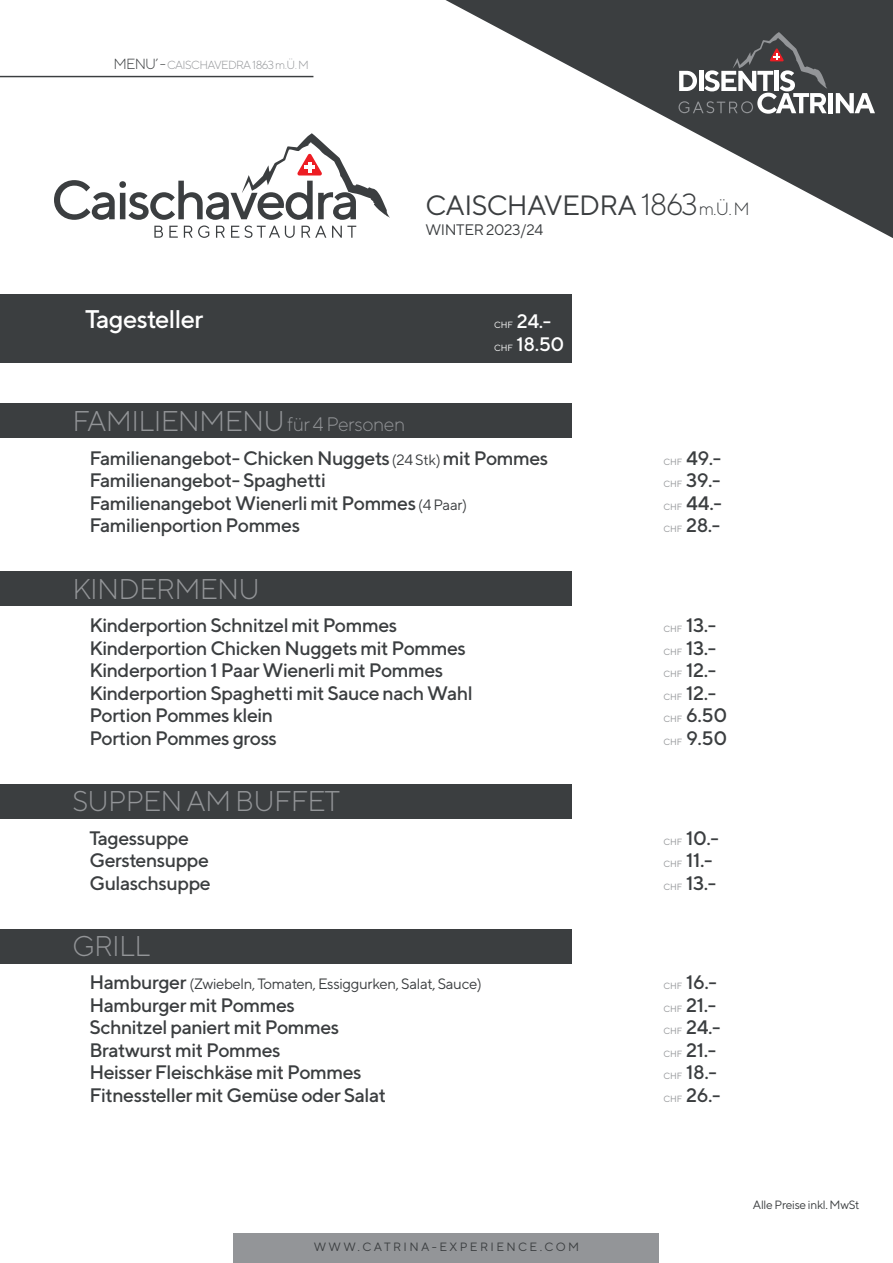
<style>
.page{position:relative;width:893px;height:1263px;background:#fff}
.page>*{position:absolute;margin:0;border:0;box-sizing:border-box;transform-origin:0 0}
.t1{font:300 28.5px "TT Norms";letter-spacing:-.025em;color:#939598}
.t2{font:27.9px "TT Norms";letter-spacing:-.025em;color:#3b3e40}
.t3{font:500 25.5px "TT Norms";letter-spacing:-.025em;color:#fff}
.t4{font:500 19.5px "TT Norms";letter-spacing:-.025em;color:#3b3e40}
.t5{font:500 19.5px/22.5px "TT Norms";color:#fff}
.t6{font:15.15px "TT Norms";letter-spacing:-.025em;color:#3b3e40}
.t7{font:15px "TT Norms";letter-spacing:-.025em;color:#3b3e40}
.t8{font:12px "TT Norms";letter-spacing:.2em;color:#3b3e40}
.t9{font:12px "TT Norms";letter-spacing:-.025em;color:#3b3e40}
.t10{font:300 11.7px "TT Norms";letter-spacing:-.05em;color:#939598}
.s1{font-size:14.7px;color:#3b3e40}
.s2{font-weight:300;font-size:30.45px}
.s3{font-weight:300;font-size:17.7px}
.s4{font-weight:400;font-size:9px}
.s5{font-size:19.5px}
.s6{font-weight:400;font-size:15px}
.s7{font-weight:400;font-size:9px;color:#939598}
.s8{font-weight:500;font-size:19.5px}
</style>
<div class="page">
<svg style="left:54px;top:133px;width:336px;height:105px"></svg>
<div style="left:0;top:404px;width:572px;height:34px;background:#3b3e40"></div>
<div style="left:0;top:294px;width:572px;height:68px;background:#3b3e40"></div>
<div style="left:0;top:572px;width:572px;height:34px;background:#3b3e40"></div>
<div style="left:0;top:784px;width:572px;height:34px;background:#3b3e40"></div>
<div style="left:0;top:929px;width:572px;height:34px;background:#3b3e40"></div>
<svg style="left:445px;top:0;width:448px;height:238px"></svg>
<div style="left:828px;top:93px;width:5px;height:20px;background:#fff"></div>
<svg style="left:836px;top:93px;width:39px;height:20px"></svg>
<svg style="left:678px;top:32px;width:149px;height:82px;background:#626365"></svg>
<hr style="left:0;top:76px;width:313px;height:1px;background:#3b3e40">
<div style="left:234px;top:1233px;width:425px;height:30px;background:#939598"></div>
<p class="t10" style="left:113px;top:57px;width:197px"><span class="s1">MENU’ -</span> CAISCHAVEDRA 1863 m.Ü. M</p>
<h2 class="t2" style="left:425px;top:188px;width:326px">CAISCHAVEDRA <span class="s2">1863</span> <span class="s3">m.Ü. M</span></h2>
<p class="t6" style="left:425px;top:220px;width:119px">WINTER 2023/24</p>
<h3 class="t3" style="left:85px;top:303px;width:120px">Tagesteller</h3>
<p class="t5" style="left:494px;top:310px;width:72px"><span class="s4">CHF</span> 24.-<br><span class="s4">CHF</span> 18.50</p>
<h1 class="t1" style="left:72px;top:404px;width:334px">FAMILIENMENU <span class="s5">für 4 Personen</span></h1>
<p class="t4" style="left:89px;top:446px;width:461px">Familienangebot- Chicken Nuggets <span class="s6">(24 Stk)</span> mit Pommes</p>
<p class="t4" style="left:663px;top:446px;width:59px"><span class="s7">CHF</span> 49.-</p>
<p class="t4" style="left:89px;top:468px;width:238px">Familienangebot- Spaghetti</p>
<p class="t4" style="left:663px;top:468px;width:59px"><span class="s7">CHF</span> 39.-</p>
<p class="t4" style="left:89px;top:491px;width:379px">Familienangebot Wienerli mit Pommes <span class="s6">(4 Paar)</span></p>
<p class="t4" style="left:663px;top:491px;width:60px"><span class="s7">CHF</span> 44.-</p>
<p class="t4" style="left:89px;top:513px;width:212px">Familienportion Pommes</p>
<p class="t4" style="left:663px;top:513px;width:58px"><span class="s7">CHF</span> 28.-</p>
<h1 class="t1" style="left:72px;top:571px;width:189px">KINDERMENU</h1>
<p class="t4" style="left:89px;top:613px;width:309px">Kinderportion Schnitzel mit Pommes</p>
<p class="t4" style="left:663px;top:613px;width:54px"><span class="s7">CHF</span> 13.-</p>
<p class="t4" style="left:89px;top:636px;width:378px">Kinderportion Chicken Nuggets mit Pommes</p>
<p class="t4" style="left:663px;top:636px;width:54px"><span class="s7">CHF</span> 13.-</p>
<p class="t4" style="left:89px;top:658px;width:356px">Kinderportion 1 Paar Wienerli mit Pommes</p>
<p class="t4" style="left:663px;top:658px;width:54px"><span class="s7">CHF</span> 12.-</p>
<p class="t4" style="left:89px;top:681px;width:385px">Kinderportion Spaghetti mit Sauce nach Wahl</p>
<p class="t4" style="left:663px;top:681px;width:54px"><span class="s7">CHF</span> 12.-</p>
<p class="t4" style="left:89px;top:703px;width:185px">Portion Pommes klein</p>
<p class="t4" style="left:663px;top:703px;width:65px"><span class="s7">CHF</span> 6.50</p>
<p class="t4" style="left:89px;top:726px;width:189px">Portion Pommes gross</p>
<p class="t4" style="left:663px;top:726px;width:65px"><span class="s7">CHF</span> 9.50</p>
<h1 class="t1" style="left:72px;top:784px;width:269px">SUPPEN AM BUFFET</h1>
<p class="t4" style="left:89px;top:825px;width:101px">Tagessuppe</p>
<p class="t4" style="left:663px;top:825px;width:57px"><span class="s7">CHF</span> 10.-</p>
<p class="t4" style="left:89px;top:848px;width:121px">Gerstensuppe</p>
<p class="t4" style="left:663px;top:848px;width:51px"><span class="s7">CHF</span> 11.-</p>
<p class="t4" style="left:89px;top:870px;width:123px">Gulaschsuppe</p>
<p class="t4" style="left:663px;top:870px;width:54px"><span class="s7">CHF</span> 13.-</p>
<h1 class="t1" style="left:72px;top:928px;width:80px">GRILL</h1>
<p class="t7" style="left:89px;top:975px;width:394px"><span class="s8">Hamburger</span> (Zwiebeln, Tomaten, Essiggurken, Salat, Sauce)</p>
<p class="t4" style="left:663px;top:970px;width:55px"><span class="s7">CHF</span> 16.-</p>
<p class="t4" style="left:89px;top:993px;width:207px">Hamburger mit Pommes</p>
<p class="t4" style="left:663px;top:993px;width:54px"><span class="s7">CHF</span> 21.-</p>
<p class="t4" style="left:89px;top:1015px;width:251px">Schnitzel paniert mit Pommes</p>
<p class="t4" style="left:663px;top:1015px;width:59px"><span class="s7">CHF</span> 24.-</p>
<p class="t4" style="left:89px;top:1038px;width:193px">Bratwurst mit Pommes</p>
<p class="t4" style="left:663px;top:1038px;width:54px"><span class="s7">CHF</span> 21.-</p>
<p class="t4" style="left:89px;top:1060px;width:274px">Heisser Fleischkäse mit Pommes</p>
<p class="t4" style="left:663px;top:1060px;width:55px"><span class="s7">CHF</span> 18.-</p>
<p class="t4" style="left:89px;top:1083px;width:298px">Fitnessteller mit Gemüse oder Salat</p>
<p class="t4" style="left:663px;top:1083px;width:59px"><span class="s7">CHF</span> 26.-</p>
<p class="t8" style="left:314px;top:1240px;width:267px">WWW.CATRINA-EXPERIENCE.COM</p>
<p class="t9" style="left:753px;top:1197px;width:108px">Alle Preise inkl. MwSt</p>
</div>
